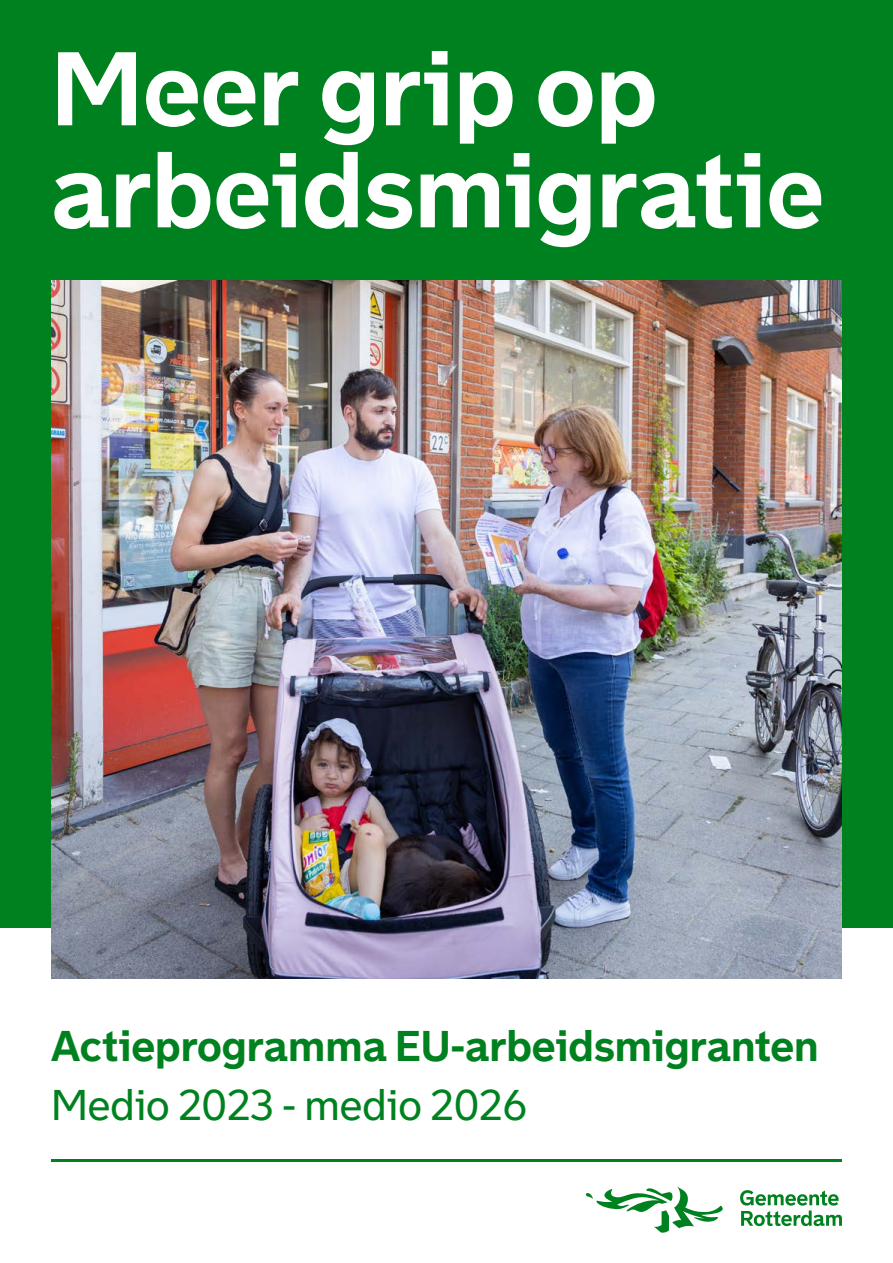
<style>
.page{position:relative;width:893px;height:1263px;background:#fff}
.page>*{position:absolute;margin:0;border:0;box-sizing:border-box;transform-origin:0 0}
.Rotterdam_Covertitel{font:102px/102px "Bolder Heading";color:#fff}
.Rotterdam_Covertitel_sub{font:700 42px "Bolder";color:#00811f}
.Rotterdam_Covertitel_sub-2{font:42px "Bolder";color:#00811f}
</style>
<div class="page">
<div style="left:0;top:0;width:893px;height:927px;background:#00811f"></div>
<img style="left:51px;top:281px;width:791px;height:697px">
<hr style="left:51px;top:1159px;width:791px;height:3px;background:#00811f">
<svg style="left:740px;top:1190px;width:102px;height:36px"></svg>
<svg style="left:586px;top:1186px;width:137px;height:47px"></svg>
<h1 class="Rotterdam_Covertitel" style="left:51px;top:36px;width:774px">Meer grip op arbeidsmigratie</h1>
<h1 class="Rotterdam_Covertitel_sub" style="left:51px;top:1019px;width:769px">Actieprogramma EU-arbeidsmigranten</h1>
<h1 class="Rotterdam_Covertitel_sub-2" style="left:51px;top:1079px;width:478px">Medio 2023 - medio 2026</h1>
</div>
